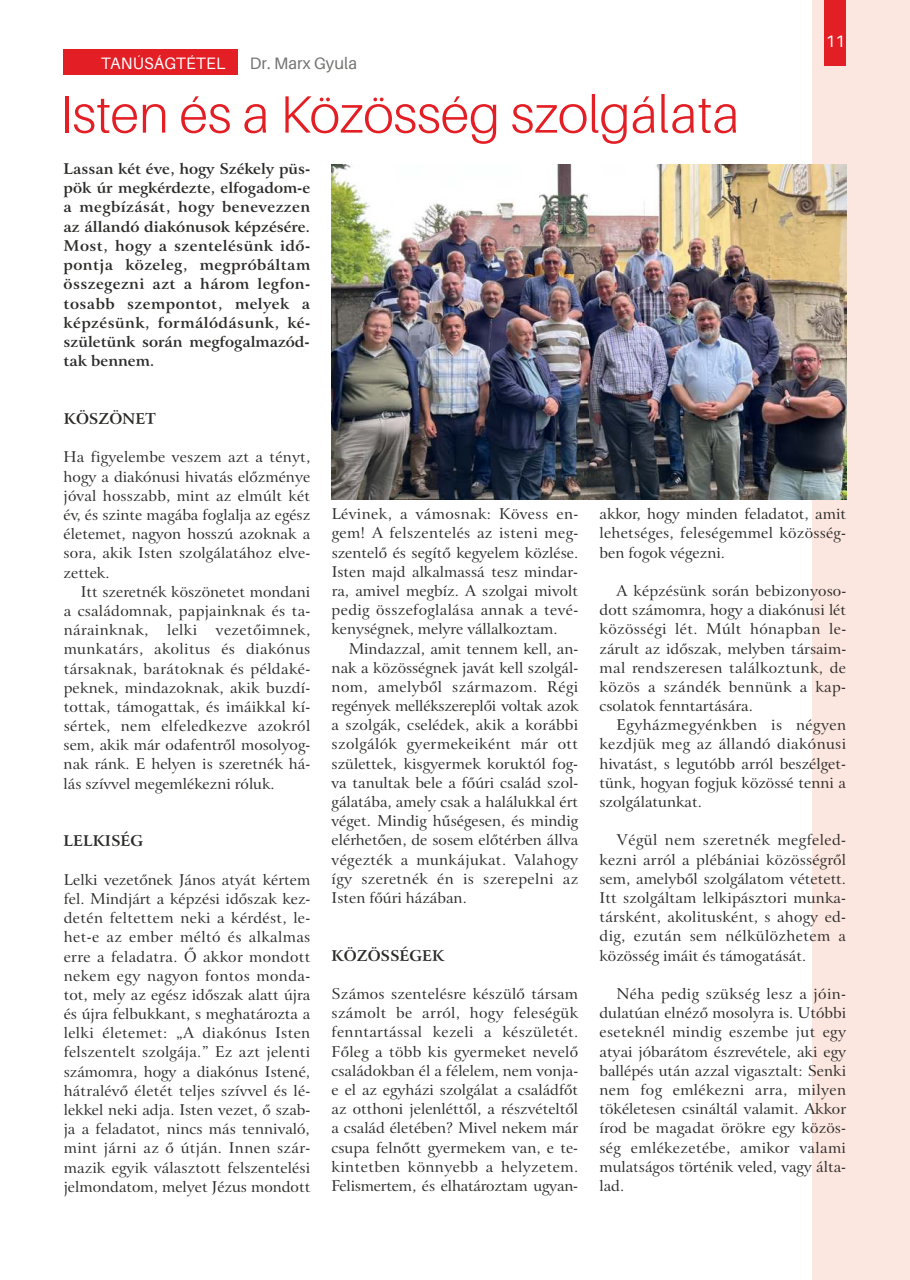
<style>
.page{position:relative;width:910px;height:1280px;background:#fff}
.page>*{position:absolute;margin:0;border:0;box-sizing:border-box;transform-origin:0 0}
.t1{font:300 52.5px "Aileron";color:#e31e24}
.t2{font:16.5px "Aileron";letter-spacing:.01em;color:#fefefe}
.t3{font:16.5px "Aileron";color:#727271}
.t4{font:15px/19.2px "H Bitstream Arrus BT";color:#2b2a29;text-align:justify}
.t5{font:15px/19.2px "H Bitstream Arrus BT Bold";color:#2b2a29;text-align:justify}
</style>
<div class="page">
<div style="left:812px;top:0;width:98px;height:707px;background:#fce7e0"></div>
<div style="left:824px;top:0;width:22px;height:66px;background:#e31e24"></div>
<div style="left:812px;top:391px;width:98px;height:889px;background:#fce7e0"></div>
<div style="left:63px;top:49px;width:175px;height:26px;background:#e31e24"></div>
<img style="left:332px;top:165px;width:514px;height:334px">
<p class="t2" style="left:101px;top:56px;width:126px">TANÚSÁGTÉTEL</p>
<p class="t3" style="left:250px;top:56px;width:109px">Dr. Marx Gyula</p>
<h1 class="t1" style="left:60px;top:92px;width:681px">Isten és a Közösség szolgálata</h1>
<p class="t5" style="left:64px;top:160px;width:248px">Lassan két éve, hogy Székely püs&shy;pök úr megkérdezte, elfogadom-e a megbízását, hogy benevezzen az állandó diakónusok képzésére.<br>Most, hogy a szentelésünk idő&shy;pontja közeleg, megpróbáltam összegezni azt a három legfon&shy;tosabb szempontot, melyek a képzésünk, formálódásunk, ké&shy;születünk során megfogalmazód&shy;tak bennem.</p>
<p class="t5" style="left:64px;top:410px;width:94px">KÖSZÖNET</p>
<p class="t2" style="left:826px;top:35px;width:21px">11</p>
<p class="t4" style="left:64px;top:449px;width:248px">Ha figyelembe veszem azt a tényt, hogy a diakónusi hivatás előzménye jóval hosszabb, mint az elmúlt két év, és szinte magába foglalja az egész életemet, nagyon hosszú azoknak a sora, akik Isten szolgálatához elve&shy;zettek.</p>
<p class="t4" style="left:64px;top:583px;width:248px;text-indent:17px">Itt szeretnék köszönetet mondani a családomnak, papjainknak és ta&shy;nárainknak, lelki vezetőimnek, munkatárs, akolitus és diakónus társaknak, barátoknak és példaké&shy;peknek, mindazoknak, akik buzdí&shy;tottak, támogattak, és imáikkal kí&shy;sértek, nem elfeledkezve azokról sem, akik már odafentről mosolyog&shy;nak ránk. E helyen is szeretnék há&shy;lás szívvel megemlékezni róluk.</p>
<p class="t5" style="left:64px;top:833px;width:81px">LELKISÉG</p>
<p class="t4" style="left:64px;top:871px;width:248px">Lelki vezetőnek János atyát kértem fel. Mindjárt a képzési időszak kez&shy;detén feltettem neki a kérdést, le&shy;het-e az ember méltó és alkalmas erre a feladatra. Ő akkor mondott nekem egy nagyon fontos monda&shy;tot, mely az egész időszak alatt újra és újra felbukkant, s meghatározta a lelki életemet: „A diakónus Isten felszentelt szolgája.” Ez azt jelenti számomra, hogy a diakónus Istené, hátralévő életét teljes szívvel és lé&shy;lekkel neki adja. Isten vezet, ő szab&shy;ja a feladatot, nincs más tennivaló, mint járni az ő útján. Innen szár&shy;mazik egyik választott felszentelési jelmondatom, melyet Jézus mondott</p>
<p class="t4" style="left:332px;top:506px;width:248px">Lévinek, a vámosnak: Kövess en&shy;gem! A felszentelés az isteni meg&shy;szentelő és segítő kegyelem közlése.<br>Isten majd alkalmassá tesz mindar&shy;ra, amivel megbíz. A szolgai mivolt pedig összefoglalása annak a tevé&shy;kenységnek, melyre vállalkoztam.</p>
<p class="t4" style="left:332px;top:640px;width:248px;text-indent:17px">Mindazzal, amit tennem kell, an&shy;nak a közösségnek javát kell szolgál&shy;nom, amelyből származom. Régi regények mellékszereplői voltak azok a szolgák, cselédek, akik a korábbi szolgálók gyermekeiként már ott születtek, kisgyermek koruktól fog&shy;va tanultak bele a főúri család szol&shy;gálatába, amely csak a halálukkal ért véget. Mindig hűségesen, és mindig elérhetően, de sosem előtérben állva végezték a munkájukat. Valahogy így szeretnék én is szerepelni az Isten főúri házában.</p>
<p class="t5" style="left:332px;top:947px;width:114px">KÖZÖSSÉGEK</p>
<p class="t4" style="left:332px;top:985px;width:248px">Számos szentelésre készülő társam számolt be arról, hogy feleségük fenntartással kezeli a készületét.<br>Főleg a több kis gyermeket nevelő családokban él a félelem, nem vonja&shy;e el az egyházi szolgálat a családfőt az otthoni jelenléttől, a részvételtől a család életében? Mivel nekem már csupa felnőtt gyermekem van, e te&shy;kintetben könnyebb a helyzetem.<br>Felismertem, és elhatároztam ugyan-</p>
<p class="t4" style="left:599px;top:506px;width:248px">akkor, hogy minden feladatot, amit lehetséges, feleségemmel közösség&shy;ben fogok végezni.</p>
<p class="t4" style="left:600px;top:582px;width:248px;text-indent:17px">A képzésünk során bebizonyoso&shy;dott számomra, hogy a diakónusi lét közösségi lét. Múlt hónapban le&shy;zárult az időszak, melyben társaim&shy;mal rendszeresen találkoztunk, de közös a szándék bennünk a kap&shy;csolatok fenntartására.</p>
<p class="t4" style="left:599px;top:717px;width:248px;text-indent:17px">Egyházmegyénkben is négyen kezdjük meg az állandó diakónusi hivatást, s legutóbb arról beszélget&shy;tünk, hogyan fogjuk közössé tenni a szolgálatunkat.</p>
<p class="t4" style="left:599px;top:832px;width:248px;text-indent:17px">Végül nem szeretnék megfeled&shy;kezni arról a plébániai közösségről sem, amelyből szolgálatom vétetett.<br>Itt szolgáltam lelkipásztori munka&shy;társként, akolitusként, s ahogy ed&shy;dig, ezután sem nélkülözhetem a közösség imáit és támogatását.</p>
<p class="t4" style="left:599px;top:985px;width:248px;text-indent:17px">Néha pedig szükség lesz a jóin&shy;dulatúan elnéző mosolyra is. Utóbbi eseteknél mindig eszembe jut egy atyai jóbarátom észrevétele, aki egy ballépés után azzal vigasztalt: Senki nem fog emlékezni arra, milyen tökéletesen csináltál valamit. Akkor írod be magadat örökre egy közös&shy;ség emlékezetébe, amikor valami mulatságos történik veled, vagy álta&shy;lad.</p>
</div>
